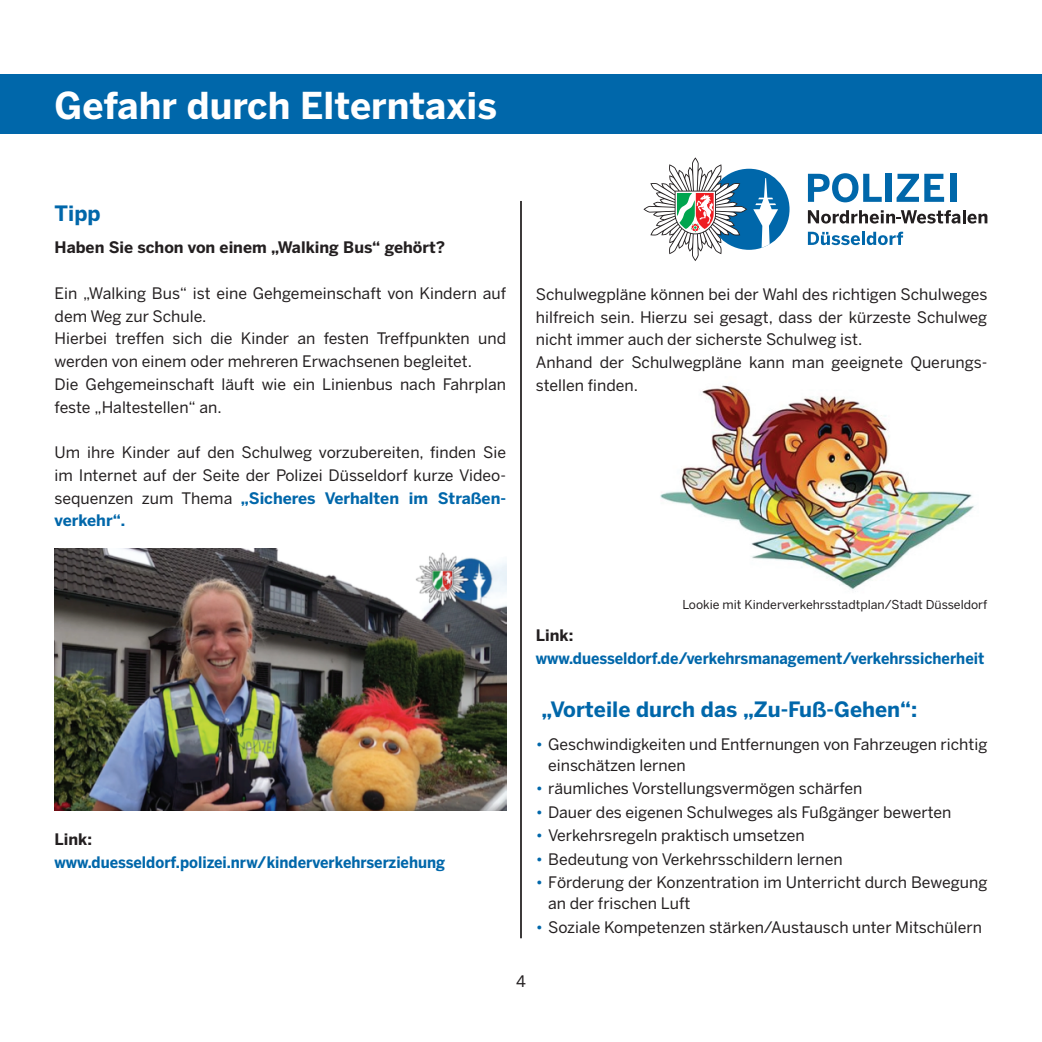
<style>
.page{position:relative;width:1042px;height:1042px;background:#fff}
.page>*{position:absolute;margin:0;border:0;box-sizing:border-box;transform-origin:0 0}
.t1{font:700 36.75px "Benton Sans";color:#fff}
.t2{font:700 21px "Benton Sans";color:#0067aa}
.t3{font:15.75px/22.8px "Benton Sans";color:#231f20}
.t4{font:700 15.75px "Benton Sans";color:#0067aa;scale:.93 1}
.t5{font:700 15.75px "Benton Sans";color:#231f20}
.t6{font:12.25px "Benton Sans";color:#231f20}
.s1{font-weight:700;color:#0067aa}
.s2{color:#0067aa}
</style>
<div class="page">
<img style="left:660px;top:385px;width:315px;height:205px">
<div style="left:0;top:74px;width:1042px;height:60px;background:#0067aa"></div>
<hr style="left:520px;top:201px;width:2px;height:737px;background:#231f20">
<div style="left:708px;top:169px;width:81px;height:81px;background:#0067aa;border-radius:50%"></div>
<svg style="left:808px;top:173px;width:74px;height:29px"></svg>
<div style="left:885px;top:174px;width:6px;height:28px;background:#0067aa"></div>
<svg style="left:896px;top:174px;width:48px;height:28px"></svg>
<div style="left:950px;top:174px;width:6px;height:28px;background:#0067aa"></div>
<svg style="left:808px;top:210px;width:179px;height:14px"></svg>
<svg style="left:808px;top:232px;width:95px;height:13px"></svg>
<svg style="left:753px;top:178px;width:25px;height:70px"></svg>
<svg style="left:643px;top:157px;width:104px;height:104px"></svg>
<img style="left:55px;top:549px;width:451px;height:261px">
<h1 class="t1" style="left:55px;top:83px;width:444px">Gefahr durch Elterntaxis</h1>
<h2 class="t2" style="left:55px;top:200px;width:47px">Tipp</h2>
<p class="t5" style="left:55px;top:238px;width:392px">Haben Sie schon von einem „Walking Bus“ gehört?</p>
<p class="t3" style="left:55px;top:281px;width:453px">Ein „Walking Bus“ ist eine Gehgemeinschaft von Kindern auf dem Weg zur Schule.<br>Hierbei treffen sich die Kinder an festen Treffpunkten und werden von einem oder mehreren Erwachsenen begleitet.<br>Die Gehgemeinschaft läuft wie ein Linienbus nach Fahrplan feste „Haltestellen“ an.</p>
<p class="t3" style="left:55px;top:441px;width:453px;text-align:justify">Um ihre Kinder auf den Schulweg vorzubereiten, finden Sie im Internet auf der Seite der Polizei Düsseldorf kurze Video&shy;sequenzen zum Thema <span class="s1">„Sicheres Verhalten im Straßen&shy;verkehr“.</span></p>
<p class="t3" style="left:536px;top:283px;width:453px">Schulwegpläne können bei der Wahl des richtigen Schulweges hilfreich sein. Hierzu sei gesagt, dass der kürzeste Schulweg nicht immer auch der sicherste Schulweg ist.<br>Anhand der Schulwegpläne kann man geeignete Querungs&shy;stellen finden.</p>
<p class="t5" style="left:55px;top:830px;width:39px">Link:</p>
<p class="t4" style="left:55px;top:852px;width:422px">www.duesseldorf.polizei.nrw/kinderverkehrserziehung</p>
<p class="t6" style="left:682px;top:597px;width:306px">Lookie mit Kinderverkehrsstadtplan/Stadt Düsseldorf</p>
<p class="t5" style="left:536px;top:626px;width:39px">Link:</p>
<p class="t4" style="left:536px;top:649px;width:484px">www.duesseldorf.de/verkehrsmanagement/verkehrssicherheit</p>
<h2 class="t2" style="left:541px;top:697px;width:377px">„Vorteile durch das „Zu-Fuß-Gehen“:</h2>
<p class="t3" style="left:548px;top:733px;width:441px;line-height:21px;text-indent:-12px"><span class="s2">•</span> Geschwindigkeiten und Entfernungen von Fahrzeugen richtig einschätzen lernen</p>
<p class="t3" style="left:536px;top:777px;width:328px"><span class="s2">•</span> räumliches Vorstellungsvermögen schärfen</p>
<p class="t3" style="left:536px;top:800px;width:417px"><span class="s2">•</span> Dauer des eigenen Schulweges als Fußgänger bewerten</p>
<p class="t3" style="left:536px;top:824px;width:270px"><span class="s2">•</span> Verkehrsregeln praktisch umsetzen</p>
<p class="t3" style="left:536px;top:847px;width:308px"><span class="s2">•</span> Bedeutung von Verkehrsschildern lernen</p>
<p class="t3" style="left:548px;top:872px;width:441px;line-height:21px;text-indent:-12px"><span class="s2">•</span> Förderung der Konzentration im Unterricht durch Bewegung an der frischen Luft</p>
<p class="t3" style="left:536px;top:915px;width:448px"><span class="s2">•</span> Soziale Kompetenzen stärken/Austausch unter Mitschülern</p>
<p class="t3" style="left:516px;top:970px;width:11px">4</p>
</div>
